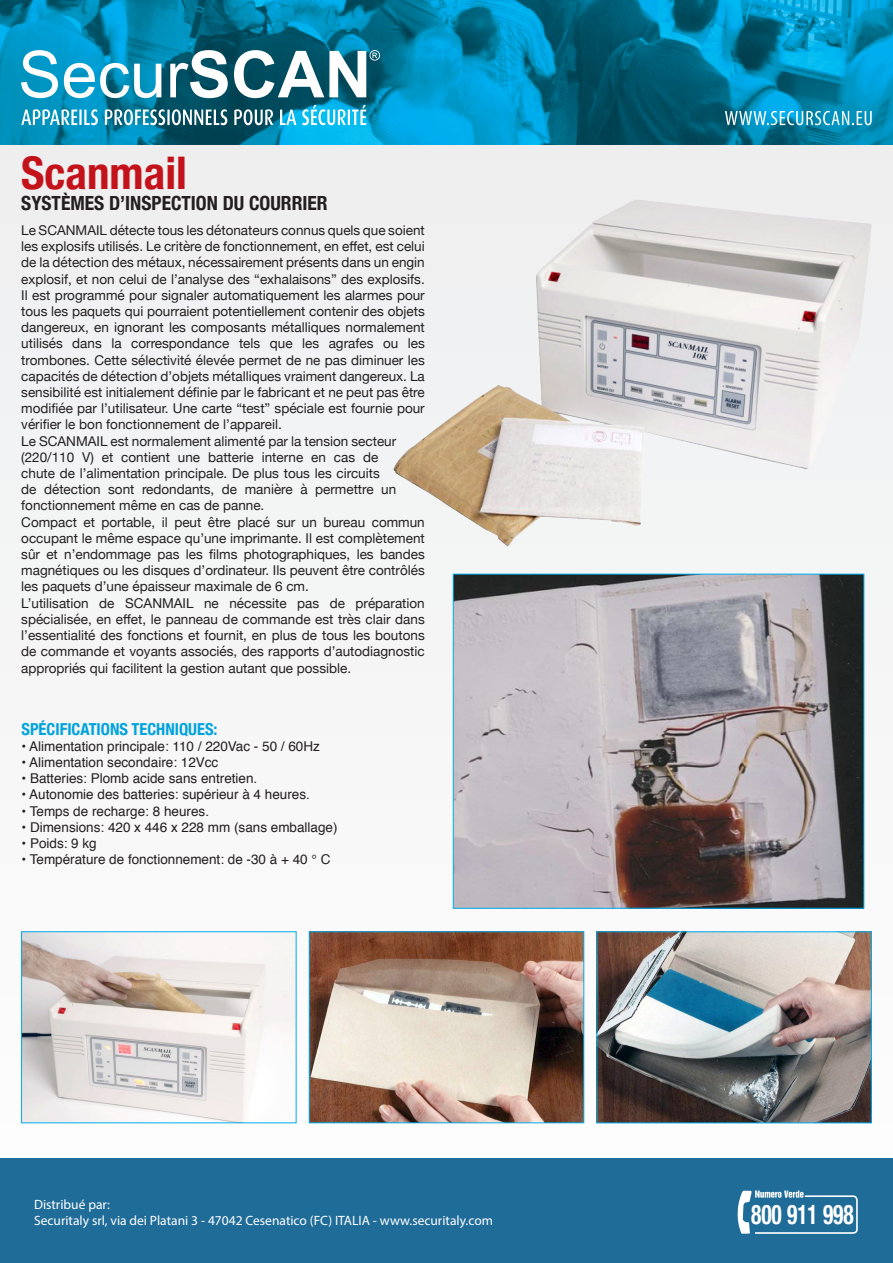
<style>
.page{position:relative;width:893px;height:1263px;background:#f4f5f5}
.page>*{position:absolute;margin:0;border:0;box-sizing:border-box;transform-origin:0 0}
.t1{font:700 condensed 45px "Helvetica Neue";color:#c4121a}
.t2{font:700 condensed 27.15px "Helvetica Neue";color:#fff;scale:.79 1}
.t3{font:700 condensed 19.5px "Helvetica Neue";color:#231f20}
.t4{font:700 condensed 16.5px "Helvetica Neue";color:#00a3dd}
.t5{font:13.5px/16.2px "Helvetica Neue";color:#231f20;text-align:justify}
.t6{font:13.5px "Helvetica";color:#231f20}
.t7{font:13.5px "Myriad Pro";color:#fff}
</style>
<div class="page">
<img style="left:0;top:0;width:893px;height:145px">
<svg style="left:725px;top:111px;width:147px;height:14px"></svg>
<div style="left:0;top:1159px;width:893px;height:104px;background:#1f6c99"></div>
<svg style="left:737px;top:1190px;width:121px;height:44px"></svg>
<svg style="left:21px;top:50px;width:359px;height:48px"></svg>
<svg style="left:21px;top:105px;width:345px;height:20px"></svg>
<img style="left:393px;top:199px;width:479px;height:348px">
<img style="left:311px;top:933px;width:271px;height:188px">
<div style="left:309px;top:931px;width:275px;height:192px;border:1px solid #00aeef"></div>
<img style="left:23px;top:933px;width:262px;height:188px">
<img style="left:598px;top:933px;width:272px;height:188px">
<img style="left:455px;top:576px;width:407px;height:331px">
<div style="left:453px;top:574px;width:411px;height:335px;border:1px solid #00aeef"></div>
<p class="t1" style="left:21px;top:136px;width:167px">Scanmail</p>
<p class="t3" style="left:21px;top:187px;width:308px">SYSTÈMES D’INSPECTION DU COURRIER</p>
<p class="t5" style="left:21px;top:223px;width:405px">Le SCANMAIL détecte tous les détonateurs connus quels que soient les explosifs utilisés. Le critère de fonctionnement, en effet, est celui de la détection des métaux, nécessairement présents dans un engin explosif, et non celui de l’analyse des “exhalaisons” des explosifs.<br>Il est programmé pour signaler automatiquement les alarmes pour tous les paquets qui pourraient potentiellement contenir des objets dangereux, en ignorant les composants métalliques normalement utilisés dans la correspondance tels que les agrafes ou les trombones. Cette sélectivité élevée permet de ne pas diminuer les capacités de détection d’objets métalliques vraiment dangereux. La sensibilité est initialement définie par le fabricant et ne peut pas être modifiée par l’utilisateur. Une carte “test” spéciale est fournie pour vérifier le bon fonctionnement de l’appareil.</p>
<p class="t5" style="left:21px;top:433px;width:377px;text-align:left">Le SCANMAIL est normalement alimenté par la tension secteur (220/110 V) et contient une batterie interne en cas de chute de l’alimentation principale. De plus tous les circuits de détection sont redondants, de manière à permettre un fonctionnement même en cas de panne.</p>
<p class="t5" style="left:21px;top:514px;width:405px">Compact et portable, il peut être placé sur un bureau commun occupant le même espace qu’une imprimante. Il est complètement sûr et n’endommage pas les films photographiques, les bandes magnétiques ou les disques d’ordinateur. Ils peuvent être contrôlés les paquets d’une épaisseur maximale de 6 cm.</p>
<p class="t5" style="left:21px;top:595px;width:405px">L’utilisation de SCANMAIL ne nécessite pas de préparation spécialisée, en effet, le panneau de commande est très clair dans l’essentialité des fonctions et fournit, en plus de tous les boutons de commande et voyants associés, des rapports d’autodiagnostic appropriés qui facilitent la gestion autant que possible.</p>
<p class="t4" style="left:22px;top:715px;width:198px">SPÉCIFICATIONS TECHNIQUES:</p>
<p class="t6" style="left:22px;top:735px;width:300px">• Alimentation principale: 110 / 220Vac - 50 / 60Hz</p>
<p class="t6" style="left:22px;top:752px;width:198px">• Alimentation secondaire: 12Vcc</p>
<p class="t6" style="left:22px;top:768px;width:237px">• Batteries: Plomb acide sans entretien.</p>
<p class="t6" style="left:22px;top:784px;width:290px">• Autonomie des batteries: supérieur à 4 heures.</p>
<p class="t6" style="left:22px;top:800px;width:189px">• Temps de recharge: 8 heures.</p>
<p class="t6" style="left:22px;top:816px;width:318px">• Dimensions: 420 x 446 x 228 mm (sans emballage)</p>
<p class="t6" style="left:22px;top:833px;width:77px">• Poids: 9 kg</p>
<p class="t6" style="left:22px;top:849px;width:310px">• Température de fonctionnement: de -30 à + 40 ° C</p>
<p class="t7" style="left:34px;top:1196px;width:77px">Distribué par:</p>
<p class="t7" style="left:34px;top:1212px;width:460px">Securitaly srl, via dei Platani 3 - 47042 Cesenatico (FC) ITALIA - www.securitaly.com</p>
<h2 class="t2" style="left:751px;top:1192px;width:132px">800 911 998</h2>
</div>
